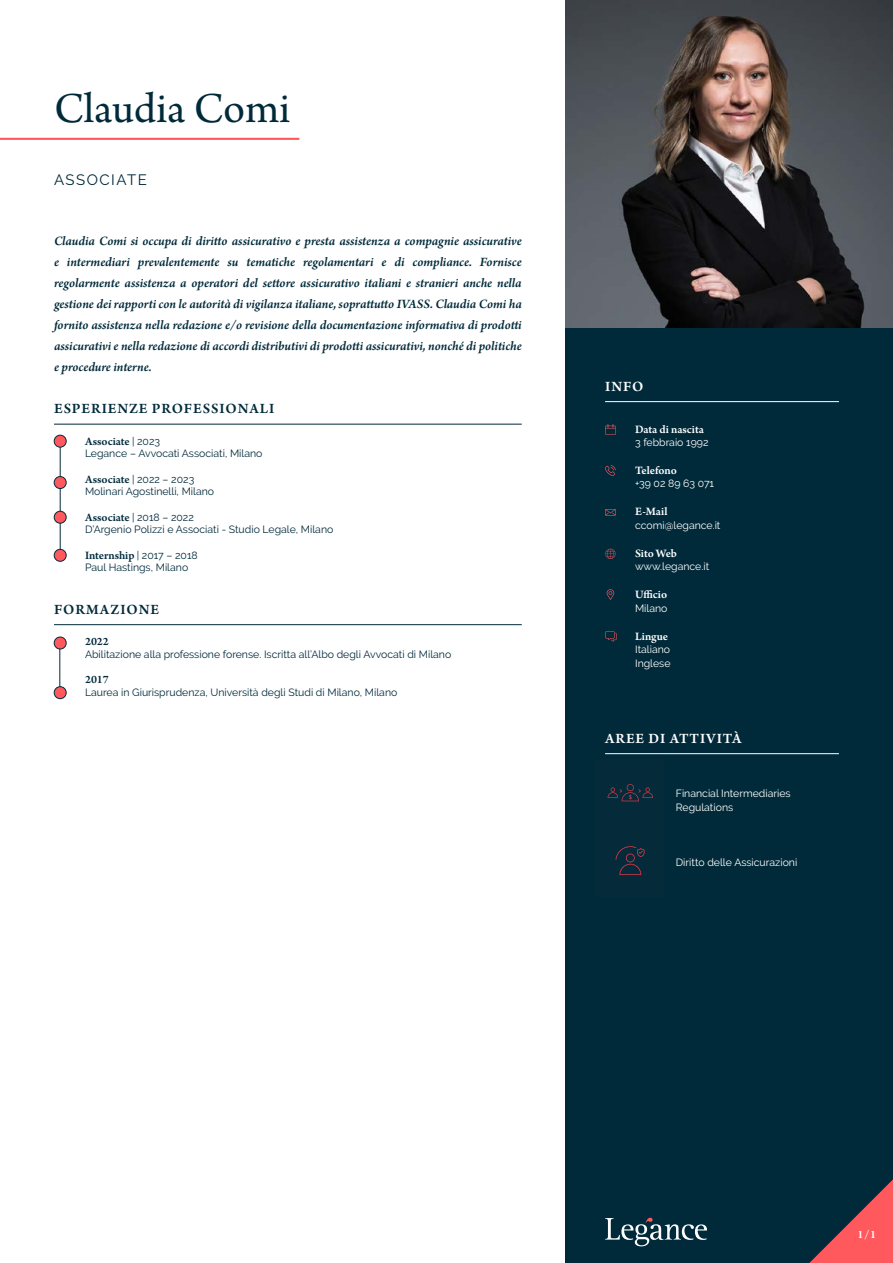
<style>
.page{position:relative;width:893px;height:1263px;background:#fff}
.page>*{position:absolute;margin:0;border:0;box-sizing:border-box;transform-origin:0 0}
.t1{font:45px "Arno Pro";letter-spacing:-.005em;color:#002a3a}
.t2{font:600 15px "Arno Pro";letter-spacing:.06em;color:#002a3a}
.t3{font:600 15px "Arno Pro";letter-spacing:.06em;color:#fff}
.t4{font:15px "Raleway";letter-spacing:.1em;color:#002a3a}
.t5{font:italic 600 13.5px/21px "Arno Pro";letter-spacing:-.005em;color:#002a3a;text-align:justify}
.t6{font:600 12px "Arno Pro";color:#fff}
.t7{font:600 12px "Arno Pro";color:#002a3a}
.t8{font:10.5px/12.6px "Raleway";color:#002a3a}
.t9{font:10.5px/13.5px "Raleway";color:#fff}
.s1{font-family:"Raleway";font-weight:400;font-size:10.5px}
.s2{font-family:"Arno Pro";font-weight:600;font-size:12px}
</style>
<div class="page">
<hr style="left:54px;top:424px;width:468px;height:1px;background:#002a3a">
<hr style="left:60px;top:440px;width:1px;height:115px;background:#002a3a">
<div style="left:54px;top:435px;width:12px;height:12px;background:#ff585d;border-radius:50%"></div>
<div style="left:54px;top:435px;width:12px;height:12px;border:1px solid #002a3a;border-radius:50%"></div>
<div style="left:54px;top:476px;width:12px;height:12px;background:#ff585d;border-radius:50%"></div>
<div style="left:54px;top:476px;width:12px;height:13px;border:1px solid #002a3a;border-radius:50%"></div>
<div style="left:54px;top:511px;width:12px;height:12px;background:#ff585d;border-radius:50%"></div>
<div style="left:54px;top:511px;width:12px;height:12px;border:1px solid #002a3a;border-radius:50%"></div>
<div style="left:54px;top:549px;width:12px;height:12px;background:#ff585d;border-radius:50%"></div>
<div style="left:54px;top:549px;width:12px;height:12px;border:1px solid #002a3a;border-radius:50%"></div>
<div style="left:566px;top:0;width:327px;height:1263px;background:#002a3a"></div>
<svg style="left:605px;top:1218px;width:102px;height:28px"></svg>
<svg style="left:809px;top:1179px;width:84px;height:84px"></svg>
<hr style="left:0;top:138px;width:299px;height:2px;background:#ff585d">
<hr style="left:54px;top:624px;width:468px;height:1px;background:#002a3a">
<hr style="left:60px;top:640px;width:1px;height:53px;background:#002a3a">
<div style="left:54px;top:637px;width:12px;height:12px;background:#ff585d;border-radius:50%"></div>
<div style="left:54px;top:637px;width:12px;height:12px;border:1px solid #002a3a;border-radius:50%"></div>
<div style="left:54px;top:687px;width:12px;height:12px;background:#ff585d;border-radius:50%"></div>
<div style="left:54px;top:686px;width:12px;height:13px;border:1px solid #002a3a;border-radius:50%"></div>
<hr style="left:605px;top:401px;width:234px;height:1px;background:#fff">
<hr style="left:605px;top:753px;width:234px;height:1px;background:#fff">
<svg style="left:607px;top:589px;width:7px;height:11px"></svg>
<svg style="left:605px;top:509px;width:11px;height:7px"></svg>
<svg style="left:605px;top:465px;width:11px;height:11px"></svg>
<svg style="left:605px;top:549px;width:11px;height:10px"></svg>
<svg style="left:605px;top:424px;width:11px;height:11px"></svg>
<svg style="left:605px;top:631px;width:12px;height:11px"></svg>
<div style="left:595px;top:759px;width:69px;height:69px;background:#052a39"></div>
<svg style="left:608px;top:784px;width:45px;height:17px"></svg>
<div style="left:595px;top:828px;width:69px;height:69px;background:#052a39"></div>
<svg style="left:616px;top:846px;width:29px;height:29px"></svg>
<img style="left:566px;top:0;width:327px;height:327px">
<h1 class="t1" style="left:54px;top:83px;width:238px">Claudia Comi</h1>
<p class="t4" style="left:54px;top:171px;width:94px">ASSOCIATE</p>
<p class="t5" style="left:54px;top:231px;width:469px">Claudia Comi si occupa di diritto assicurativo e presta assistenza a compagnie assicurative e intermediari prevalentemente su tematiche regolamentari e di compliance. Fornisce regolarmente assistenza a operatori del settore assicurativo italiani e stranieri anche nella gestione dei rapporti con le autorità di vigilanza italiane, soprattutto IVASS. Claudia Comi ha fornito assistenza nella redazione e/o revisione della documentazione informativa di prodotti assicurativi e nella redazione di accordi distributivi di prodotti assicurativi, nonché di politiche e procedure interne.</p>
<p class="t2" style="left:54px;top:400px;width:222px">ESPERIENZE PROFESSIONALI</p>
<p class="t7" style="left:85px;top:434px;width:77px">Associate <span class="s1">| 2023</span></p>
<p class="t8" style="left:85px;top:447px;width:179px">Legance – Avvocati Associati, Milano</p>
<p class="t8" style="left:85px;top:473px;width:131px"><span class="s2">Associate</span> | 2022 – 2023<br>Molinari Agostinelli, Milano</p>
<p class="t8" style="left:85px;top:511px;width:250px"><span class="s2">Associate</span> | 2018 – 2022<br>D’Argenio Polizzi e Associati - Studio Legale, Milano</p>
<p class="t7" style="left:85px;top:548px;width:114px">Internship <span class="s1">| 2017 – 2018</span></p>
<p class="t8" style="left:85px;top:561px;width:105px">Paul Hastings, Milano</p>
<p class="t2" style="left:54px;top:601px;width:106px">FORMAZIONE</p>
<p class="t7" style="left:85px;top:634px;width:25px">2022</p>
<p class="t8" style="left:85px;top:647px;width:368px">Abilitazione alla professione forense. Iscritta all’Albo degli Avvocati di Milano</p>
<p class="t7" style="left:85px;top:672px;width:25px">2017</p>
<p class="t8" style="left:85px;top:685px;width:314px">Laurea in Giurisprudenza, Università degli Studi di Milano, Milano</p>
<p class="t3" style="left:605px;top:378px;width:40px">INFO</p>
<p class="t6" style="left:635px;top:422px;width:70px">Data di nascita</p>
<p class="t9" style="left:635px;top:436px;width:75px">3 febbraio 1992</p>
<p class="t6" style="left:635px;top:463px;width:43px">Telefono</p>
<p class="t9" style="left:635px;top:477px;width:81px">+39 02 89 63 071</p>
<p class="t6" style="left:635px;top:505px;width:34px">E-Mail</p>
<p class="t9" style="left:635px;top:518px;width:87px">ccomi@legance.it</p>
<p class="t6" style="left:635px;top:546px;width:43px">Sito Web</p>
<p class="t9" style="left:635px;top:560px;width:76px">www.legance.it</p>
<p class="t6" style="left:635px;top:588px;width:34px">Ufficio</p>
<p class="t9" style="left:635px;top:601px;width:34px">Milano</p>
<p class="t6" style="left:635px;top:629px;width:35px">Lingue</p>
<p class="t9" style="left:635px;top:643px;width:37px">Italiano<br>Inglese</p>
<p class="t3" style="left:605px;top:730px;width:138px">AREE DI ATTIVITÀ</p>
<p class="t9" style="left:676px;top:786px;width:116px">Financial Intermediaries<br>Regulations</p>
<p class="t9" style="left:676px;top:855px;width:123px">Diritto delle Assicurazioni</p>
<p class="t6" style="left:857px;top:1228px;width:20px">1/1</p>
</div>
